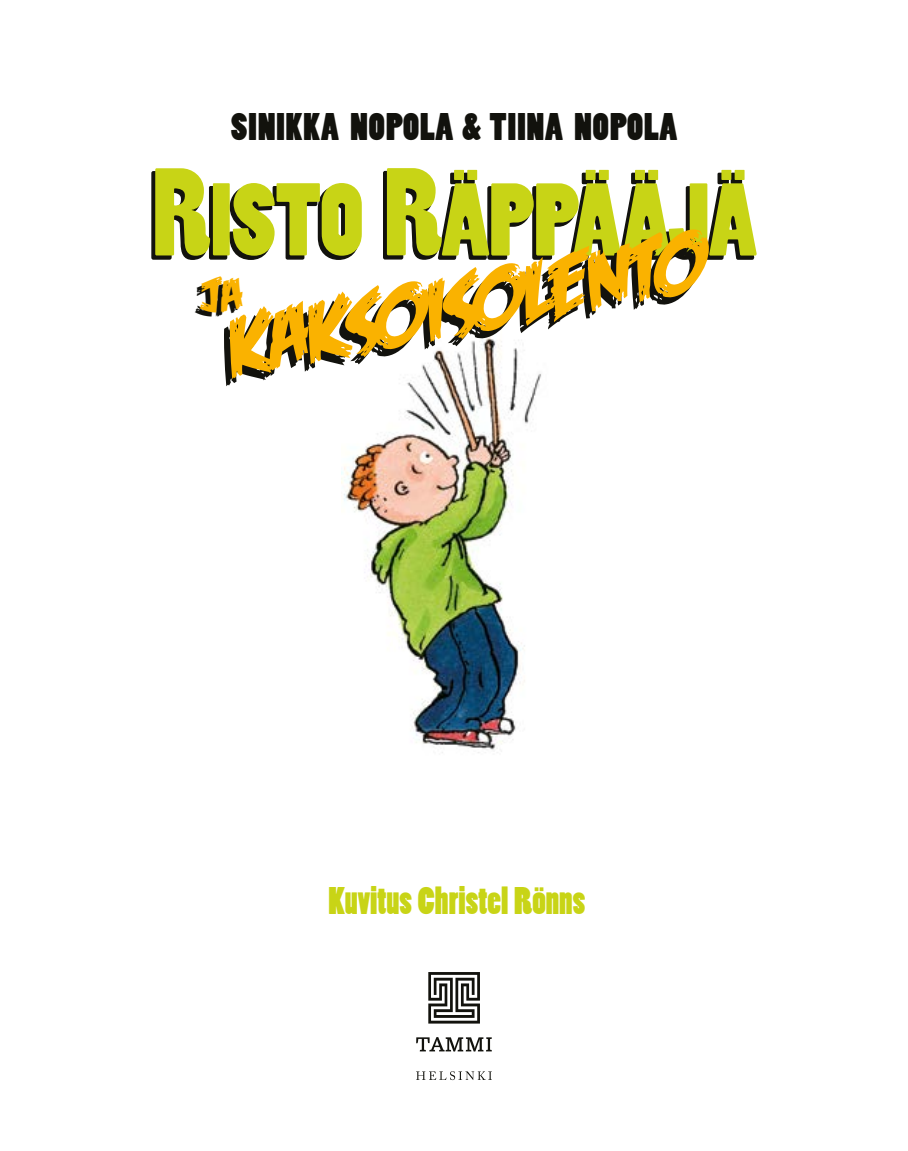
<style>
.page{position:relative;width:908px;height:1151px;background:#fff}
.page>*{position:absolute;margin:0;border:0;box-sizing:border-box;transform-origin:0 0}
.t1{font:87.8px "Feastof Flesh BB Italic";color:#fab200}
.t2{font:48.4px "Feastof Flesh BB";color:#fab200}
.t3{font:36px "Poplar Std";letter-spacing:.03em;color:#12120d}
.t4{font:36px "Poplar Std";color:#c8d416}
</style>
<div class="page">
<img style="left:342px;top:336px;width:199px;height:417px">
<svg style="left:151px;top:168px;width:210px;height:92px"></svg>
<svg style="left:383px;top:168px;width:373px;height:92px"></svg>
<svg style="left:416px;top:1071px;width:75px;height:9px"></svg>
<svg style="left:416px;top:972px;width:75px;height:79px"></svg>
<p class="t3" style="left:231px;top:107px;width:448px">SINIKKA NOPOLA &amp; TIINA NOPOLA</p>
<h1 class="t1" style="left:214px;top:300px;width:486px;rotate:-10deg">kaksoisolento</h1>
<h2 class="t2" style="left:201px;top:269px;width:42px">ja</h2>
<p class="t4" style="left:328px;top:881px;width:258px">Kuvitus Christel Rönns</p>
</div>
